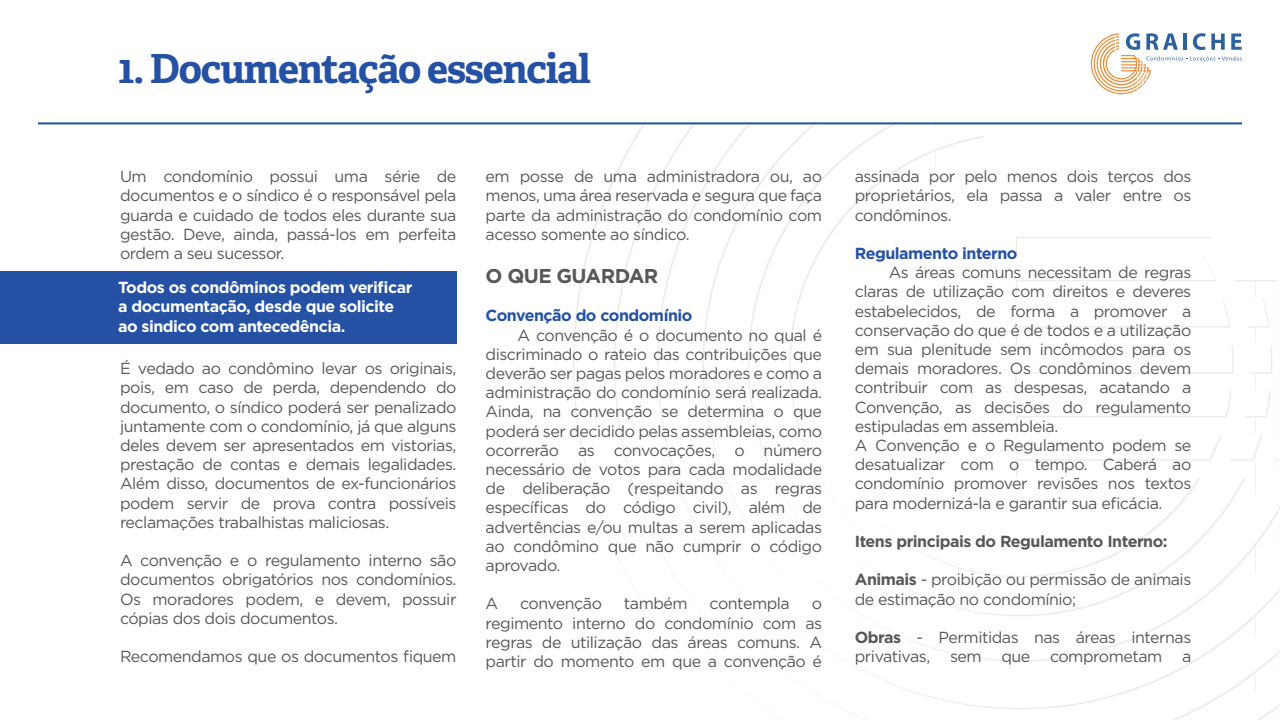
<style>
.page{position:relative;width:1280px;height:720px;background:#fff}
.page>*{position:absolute;margin:0;border:0;box-sizing:border-box;transform-origin:0 0}
.t1{font:700 40px "Adelle Basic";letter-spacing:-.03em;color:#2451a3}
.t2{font:700 20px "Gotham";letter-spacing:-.03em;color:#57585a}
.t3{font:16px/19.2px "Gotham";letter-spacing:-.03em;color:#57585a;text-align:justify}
.t4{font:700 16px/19.2px "Gotham";letter-spacing:-.03em;color:#fff}
.t5{font:700 16px "Gotham";letter-spacing:-.03em;color:#2451a3}
.t6{font:700 16px "Gotham";letter-spacing:-.03em;color:#57585a}
.s1{font-weight:700}
</style>
<div class="page">
<svg style="left:574px;top:124px;width:706px;height:596px"></svg>
<div style="left:0;top:271px;width:456px;height:73px;background:#2451a3"></div>
<hr style="left:38px;top:122px;width:1204px;height:2px;background:#2250a3">
<svg style="left:1091px;top:33px;width:151px;height:61px"></svg>
<h1 class="t1" style="left:118px;top:43px;width:474px">1. Documentação essencial</h1>
<p class="t3" style="left:120px;top:167px;width:338px">Um condomínio possui uma série de documentos e o síndico é o responsável pela guarda e cuidado de todos eles durante sua gestão. Deve, ainda, passá-los em perfeita ordem a seu sucessor.</p>
<p class="t4" style="left:118px;top:278px;width:296px">Todos os condôminos podem verificar a documentação, desde que solicite ao sindico com antecedência.</p>
<p class="t3" style="left:120px;top:359px;width:338px">É vedado ao condômino levar os originais, pois, em caso de perda, dependendo do documento, o síndico poderá ser penalizado juntamente com o condomínio, já que alguns deles devem ser apresentados em vistorias, prestação de contas e demais legalidades.<br>Além disso, documentos de ex-funcionários podem servir de prova contra possíveis reclamações trabalhistas maliciosas.</p>
<p class="t3" style="left:120px;top:551px;width:338px">A convenção e o regulamento interno são documentos obrigatórios nos condomínios.<br>Os moradores podem, e devem, possuir cópias dos dois documentos.</p>
<p class="t3" style="left:120px;top:647px;width:338px">Recomendamos que os documentos fiquem</p>
<p class="t3" style="left:486px;top:167px;width:338px">em posse de uma administradora ou, ao menos, uma área reservada e segura que faça parte da administração do condomínio com acesso somente ao síndico.</p>
<p class="t2" style="left:486px;top:263px;width:174px">O QUE GUARDAR</p>
<p class="t5" style="left:486px;top:305px;width:208px">Convenção do condomínio</p>
<p class="t3" style="left:486px;top:325px;width:338px;text-indent:32px">A convenção é o documento no qual é discriminado o rateio das contribuições que deverão ser pagas pelos moradores e como a administração do condomínio será realizada.<br>Ainda, na convenção se determina o que poderá ser decidido pelas assembleias, como ocorrerão as convocações, o número necessário de votos para cada modalidade de deliberação (respeitando as regras específicas do código civil), além de advertências e/ou multas a serem aplicadas ao condômino que não cumprir o código aprovado.</p>
<p class="t3" style="left:486px;top:594px;width:14px">A</p>
<p class="t3" style="left:520px;top:594px;width:83px">convenção</p>
<p class="t3" style="left:624px;top:594px;width:65px">também</p>
<p class="t3" style="left:710px;top:594px;width:82px">contempla</p>
<p class="t3" style="left:486px;top:594px;width:338px;text-indent:326px">o regimento interno do condomínio com as regras de utilização das áreas comuns. A partir do momento em que a convenção é</p>
<p class="t3" style="left:855px;top:167px;width:338px">assinada por pelo menos dois terços dos proprietários, ela passa a valer entre os condôminos.</p>
<p class="t5" style="left:855px;top:243px;width:164px">Regulamento interno</p>
<p class="t3" style="left:855px;top:263px;width:338px;text-align:left;text-indent:34px">As áreas comuns necessitam de regras claras de utilização com direitos e deveres estabelecidos, de forma a promover a conservação do que é de todos e a utilização em sua plenitude sem incômodos para os demais moradores. Os condôminos devem contribuir com as despesas, acatando a Convenção, as decisões do regulamento estipuladas em assembleia.<br>A Convenção e o Regulamento podem se desatualizar com o tempo. Caberá ao condomínio promover revisões nos textos para modernizá-la e garantir sua eficácia.</p>
<p class="t6" style="left:855px;top:531px;width:314px">Itens principais do Regulamento Interno:</p>
<p class="t3" style="left:855px;top:570px;width:338px"><span class="s1">Animais</span> - proibição ou permissão de animais de estimação no condomínio;</p>
<p class="t3" style="left:855px;top:627px;width:338px"><span class="s1">Obras</span> - Permitidas nas áreas internas privativas, sem que comprometam a</p>
</div>
